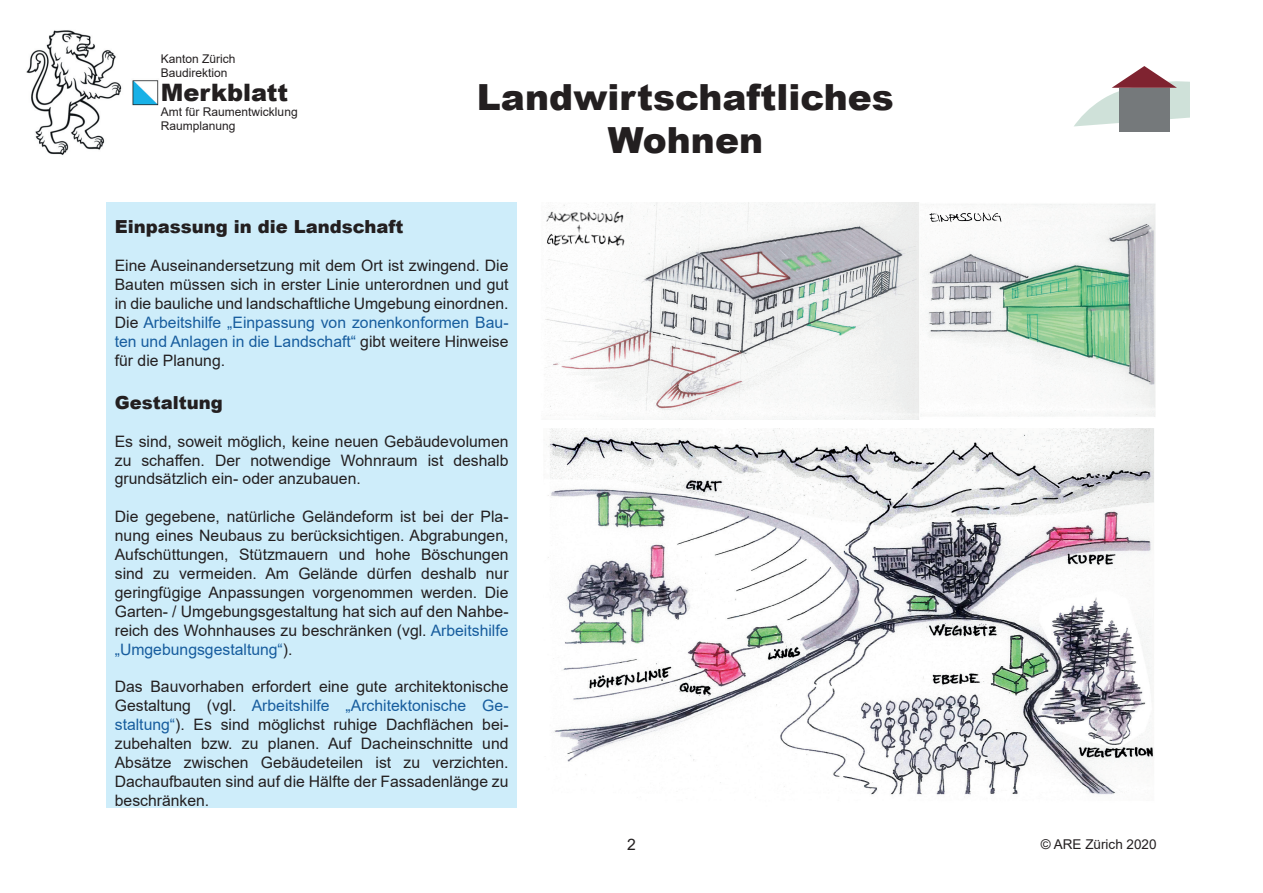
<style>
.page{position:relative;width:1263px;height:893px;background:#fff}
.page>*{position:absolute;margin:0;border:0;box-sizing:border-box;transform-origin:0 0}
.t1{font:900 36px/43.2px "Arial";color:#231f20;text-align:center}
.t2{font:900 24px "Arial";color:#231f20}
.t3{font:900 18px "Arial";color:#231f20}
.t4{font:15.75px/18.9px "Arial";color:#231f20;text-align:justify}
.t5{font:13.5px "Arial";color:#231f20}
.t6{font:12px/14.4px "Arial";color:#231f20}
.s1{color:#175d9e}
</style>
<div class="page">
<img style="left:26px;top:30px;width:133px;height:125px">
<div style="left:106px;top:203px;width:411px;height:605px;background:#ceedfa"></div>
<img style="left:544px;top:203px;width:612px;height:217px">
<img style="left:544px;top:210px;width:96px;height:40px">
<img style="left:928px;top:210px;width:83px;height:15px">
<img style="left:546px;top:428px;width:608px;height:370px">
<svg style="left:1074px;top:66px;width:115px;height:66px"></svg>
<p class="t6" style="left:161px;top:51px;width:76px">Kanton Zürich<br>Baudirektion</p>
<h2 class="t2" style="left:161px;top:75px;width:129px">Merkblatt</h2>
<p class="t6" style="left:161px;top:104px;width:138px">Amt für Raumentwicklung<br>Raumplanung</p>
<h1 class="t1" style="left:477px;top:74px;width:418px">Landwirtschaftliches<br>Wohnen</h1>
<p class="t3" style="left:115px;top:214px;width:290px">Einpassung in die Landschaft</p>
<p class="t4" style="left:115px;top:256px;width:395px">Eine Auseinandersetzung mit dem Ort ist zwingend. Die Bauten müssen sich in erster Linie unterordnen und gut in die bauliche und landschaftliche Umgebung einordnen.<br>Die <span class="s1">Arbeitshilfe „Einpassung von zonenkonformen Bau&shy;ten und Anlagen in die Landschaft“</span> gibt weitere Hinweise für die Planung.</p>
<p class="t3" style="left:115px;top:389px;width:110px">Gestaltung</p>
<p class="t4" style="left:115px;top:431px;width:395px">Es sind, soweit möglich, keine neuen Gebäudevolumen zu schaffen. Der notwendige Wohnraum ist deshalb grundsätzlich ein- oder anzubauen.</p>
<p class="t4" style="left:115px;top:507px;width:395px">Die gegebene, natürliche Geländeform ist bei der Pla&shy;nung eines Neubaus zu berücksichtigen. Abgrabungen, Aufschüttungen, Stützmauern und hohe Böschungen sind zu vermeiden. Am Gelände dürfen deshalb nur geringfügige Anpassungen vorgenommen werden. Die Garten- / Umgebungsgestaltung hat sich auf den Nahbe&shy;reich des Wohnhauses zu beschränken (vgl. <span class="s1">Arbeitshilfe „Umgebungsgestaltung“</span>).</p>
<p class="t4" style="left:115px;top:677px;width:395px">Das Bauvorhaben erfordert eine gute architektonische Gestaltung (vgl. <span class="s1">Arbeitshilfe „Architektonische Ge&shy;staltung“</span>). Es sind möglichst ruhige Dachflächen bei&shy;zubehalten bzw. zu planen. Auf Dacheinschnitte und Absätze zwischen Gebäudeteilen ist zu verzichten.<br>Dachaufbauten sind auf die Hälfte der Fassadenlänge zu beschränken.</p>
<p class="t4" style="left:627px;top:835px;width:10px">2</p>
<p class="t5" style="left:1041px;top:835px;width:117px">© ARE Zürich 2020</p>
</div>
